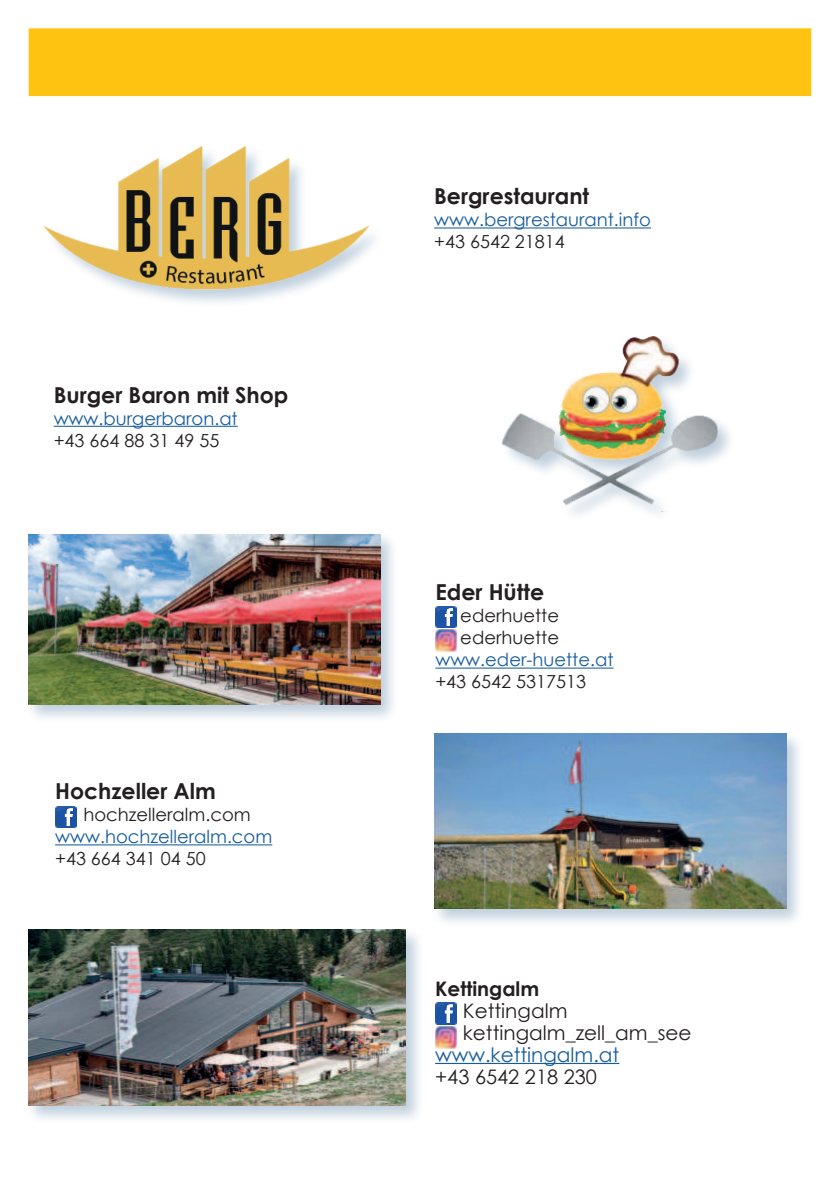
<style>
.page{position:relative;width:840px;height:1191px;background:#fff}
.page>*{position:absolute;margin:0;border:0;box-sizing:border-box;transform-origin:0 0}
.t1{font:700 22px "Century Gothic";color:#231f20}
.t2{font:20px/22px "Century Gothic";color:#231f20}
.t3{font:20px "Century Gothic";color:#175d9e}
.t4{font:700 20px "Century Gothic";color:#231f20}
.t5{font:18px/22px "Century Gothic";color:#231f20}
.t6{font:18px "Century Gothic";color:#175d9e}
</style>
<div class="page">
<div style="left:25px;top:531px;width:373px;height:193px;background:#004279;opacity:.25"></div>
<img style="left:28px;top:534px;width:352px;height:171px">
<img style="left:43px;top:146px;width:332px;height:157px">
<img style="left:502px;top:337px;width:216px;height:175px">
<hr style="left:435px;top:667px;width:178px;height:1px;background:#175d9e">
<hr style="left:55px;top:844px;width:217px;height:1px;background:#175d9e">
<img style="left:435px;top:606px;width:21px;height:21px">
<img style="left:55px;top:806px;width:22px;height:22px">
<hr style="left:434px;top:227px;width:216px;height:1px;background:#175d9e">
<hr style="left:54px;top:426px;width:183px;height:1px;background:#175d9e">
<img style="left:435px;top:630px;width:21px;height:21px">
<div style="left:25px;top:926px;width:399px;height:198px;background:#004279;opacity:.25"></div>
<img style="left:28px;top:929px;width:377px;height:176px">
<hr style="left:435px;top:1062px;width:184px;height:2px;background:#175d9e">
<img style="left:435px;top:1002px;width:21px;height:22px">
<img style="left:435px;top:1026px;width:21px;height:22px">
<div style="left:431px;top:730px;width:373px;height:198px;background:#004279;opacity:.25"></div>
<img style="left:434px;top:733px;width:351px;height:176px">
<div style="left:29px;top:28px;width:781px;height:68px;background:#fec210;border:2px solid #fec210"></div>
<p class="t1" style="left:54px;top:384px;width:236px">Burger Baron mit Shop</p>
<p class="t6" style="left:54px;top:410px;width:185px">www.burgerbaron.at</p>
<p class="t5" style="left:54px;top:430px;width:167px">+43 664 88 31 49 55</p>
<p class="t1" style="left:55px;top:781px;width:162px">Hochzeller Alm</p>
<p class="t5" style="left:83px;top:805px;width:169px">hochzelleralm.com</p>
<p class="t6" style="left:55px;top:829px;width:219px">www.hochzelleralm.com</p>
<p class="t5" style="left:55px;top:849px;width:152px">+43 664 341 04 50</p>
<p class="t1" style="left:434px;top:186px;width:156px">Bergrestaurant</p>
<p class="t6" style="left:434px;top:212px;width:218px">www.bergrestaurant.info</p>
<p class="t5" style="left:434px;top:232px;width:132px">+43 6542 21814</p>
<p class="t1" style="left:435px;top:582px;width:110px">Eder Hütte</p>
<p class="t5" style="left:460px;top:606px;width:100px">ederhuette ederhuette</p>
<p class="t6" style="left:435px;top:652px;width:179px">www.eder-huette.at</p>
<p class="t5" style="left:435px;top:672px;width:152px">+43 6542 5317513</p>
<p class="t4" style="left:435px;top:979px;width:105px">Kettingalm</p>
<p class="t2" style="left:462px;top:1000px;width:230px">Kettingalm kettingalm_zell_am_see</p>
<p class="t3" style="left:435px;top:1046px;width:186px">www.kettingalm.at</p>
<p class="t2" style="left:435px;top:1066px;width:163px">+43 6542 218 230</p>
</div>
